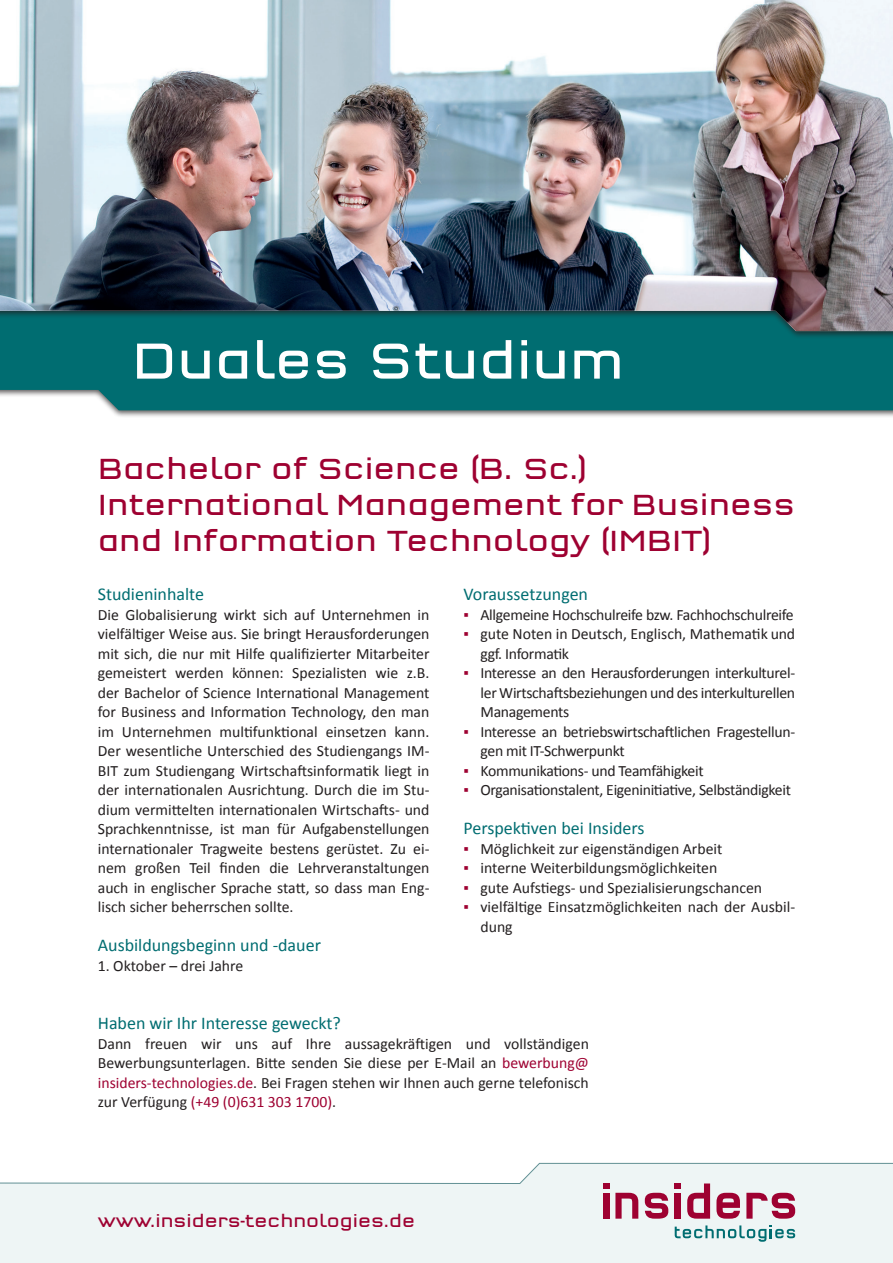
<style>
.page{position:relative;width:893px;height:1263px;background:#fff}
.page>*{position:absolute;margin:0;border:0;box-sizing:border-box;transform-origin:0 0}
.t1{font:52.5px "Q Type Square Offc Pro";color:#fff}
.t2{font:30px/36px "Q Type Square Offc Pro";color:#9e0131}
.t3{font:18px "Calibri";color:#006d71}
.t4{font:18px "Q Type Square Offc Pro";color:#9e0131}
.t5{font:15.75px/19.5px "Calibri";letter-spacing:-.01em;color:#231f20;text-align:justify}
.s1{color:#9e0131}
</style>
<div class="page">
<svg style="left:0;top:1163px;width:893px;height:100px;background:#eef4f5"></svg>
<div style="left:0;top:339px;width:893px;height:71px;background:#006d71"></div>
<svg style="left:615px;top:1193px;width:23px;height:26px"></svg>
<div style="left:675px;top:1193px;width:6px;height:26px;background:#9e0131"></div>
<svg style="left:675px;top:1183px;width:6px;height:6px"></svg>
<div style="left:603px;top:1193px;width:6px;height:26px;background:#9e0131"></div>
<svg style="left:603px;top:1183px;width:6px;height:6px"></svg>
<svg style="left:687px;top:1183px;width:23px;height:36px"></svg>
<svg style="left:645px;top:1193px;width:23px;height:26px"></svg>
<svg style="left:716px;top:1193px;width:24px;height:26px"></svg>
<svg style="left:746px;top:1193px;width:49px;height:26px"></svg>
<svg style="left:675px;top:1225px;width:120px;height:17px;background:#adcfd0"></svg>
<div style="left:0;top:0;width:893px;height:339px;background:#231f20;opacity:.75"></div>
<img style="left:0;top:0;width:893px;height:331px">
<p class="t1" style="left:132px;top:319px;width:494px">Duales Studium</p>
<p class="t2" style="left:98px;top:448px;width:491px">Bachelor of Science (B. Sc.)</p>
<p class="t2" style="left:98px;top:484px;width:699px">International Management for Business and Information Technology (IMBIT)</p>
<p class="t3" style="left:98px;top:583px;width:108px">Studieninhalte</p>
<p class="t5" style="left:98px;top:605px;width:333px">Die Globalisierung wirkt sich auf Unternehmen in vielfältiger Weise aus. Sie bringt Herausforderungen mit sich, die nur mit Hilfe qualifizierter Mitarbeiter gemeistert werden können: Spezialisten wie z.B. der Bachelor of Science International Management for Business and Information Technology, den man im Unternehmen multifunktional einsetzen kann.<br>Der wesentliche Unterschied des Studiengangs IM-BIT zum Studiengang Wirtschaftsinformatik liegt in der internationalen Ausrichtung. Durch die im Stu&shy;dium vermittelten internationalen Wirtschafts- und Sprachkenntnisse, ist man für Aufgabenstellungen internationaler Tragweite bestens gerüstet. Zu ei&shy;nem großen Teil finden die Lehrveranstaltungen auch in englischer Sprache statt, so dass man Eng&shy;lisch sicher beherrschen sollte.</p>
<p class="t3" style="left:98px;top:934px;width:225px">Ausbildungsbeginn und -dauer</p>
<p class="t5" style="left:98px;top:956px;width:147px">1. Oktober – drei Jahre</p>
<p class="t3" style="left:463px;top:583px;width:126px">Voraussetzungen</p>
<p class="t5" style="left:463px;top:605px;width:332px"><span class="s1">▪</span> Allgemeine Hochschulreife bzw. Fachhochschulreife</p>
<p class="t5" style="left:480px;top:624px;width:316px;text-indent:-17px"><span class="s1">▪</span> gute Noten in Deutsch, Englisch, Mathematik und ggf. Informatik</p>
<p class="t5" style="left:480px;top:663px;width:316px;text-indent:-17px"><span class="s1">▪</span> Interesse an den Herausforderungen interkulturel&shy;ler Wirtschaftsbeziehungen und des interkulturellen Managements</p>
<p class="t5" style="left:480px;top:722px;width:316px;text-indent:-17px"><span class="s1">▪</span> Interesse an betriebswirtschaftlichen Fragestellun&shy;gen mit IT-Schwerpunkt</p>
<p class="t5" style="left:463px;top:761px;width:242px"><span class="s1">▪</span> Kommunikations- und Teamfähigkeit</p>
<p class="t5" style="left:463px;top:780px;width:329px"><span class="s1">▪</span> Organisationstalent, Eigeninitiative, Selbständigkeit</p>
<p class="t3" style="left:463px;top:817px;width:183px">Perspektiven bei Insiders</p>
<p class="t5" style="left:463px;top:839px;width:260px"><span class="s1">▪</span> Möglichkeit zur eigenständigen Arbeit</p>
<p class="t5" style="left:463px;top:858px;width:255px"><span class="s1">▪</span> interne Weiterbildungsmöglichkeiten</p>
<p class="t5" style="left:463px;top:878px;width:300px"><span class="s1">▪</span> gute Aufstiegs- und Spezialisierungschancen</p>
<p class="t5" style="left:480px;top:897px;width:316px;text-indent:-17px"><span class="s1">▪</span> vielfältige Einsatzmöglichkeiten nach der Ausbil&shy;dung</p>
<p class="t3" style="left:98px;top:1012px;width:245px">Haben wir Ihr Interesse geweckt?</p>
<p class="t5" style="left:98px;top:1034px;width:493px">Dann freuen wir uns auf Ihre aussagekräftigen und vollständigen Bewerbungsunterlagen. Bitte senden Sie diese per E-Mail an <span class="s1">bewerbung@ insiders-technologies.de</span>. Bei Fragen stehen wir Ihnen auch gerne telefonisch zur Verfügung <span class="s1">(+49 (0)631 303 1700)</span>.</p>
<p class="t4" style="left:98px;top:1206px;width:319px">www.insiders-technologies.de</p>
</div>
